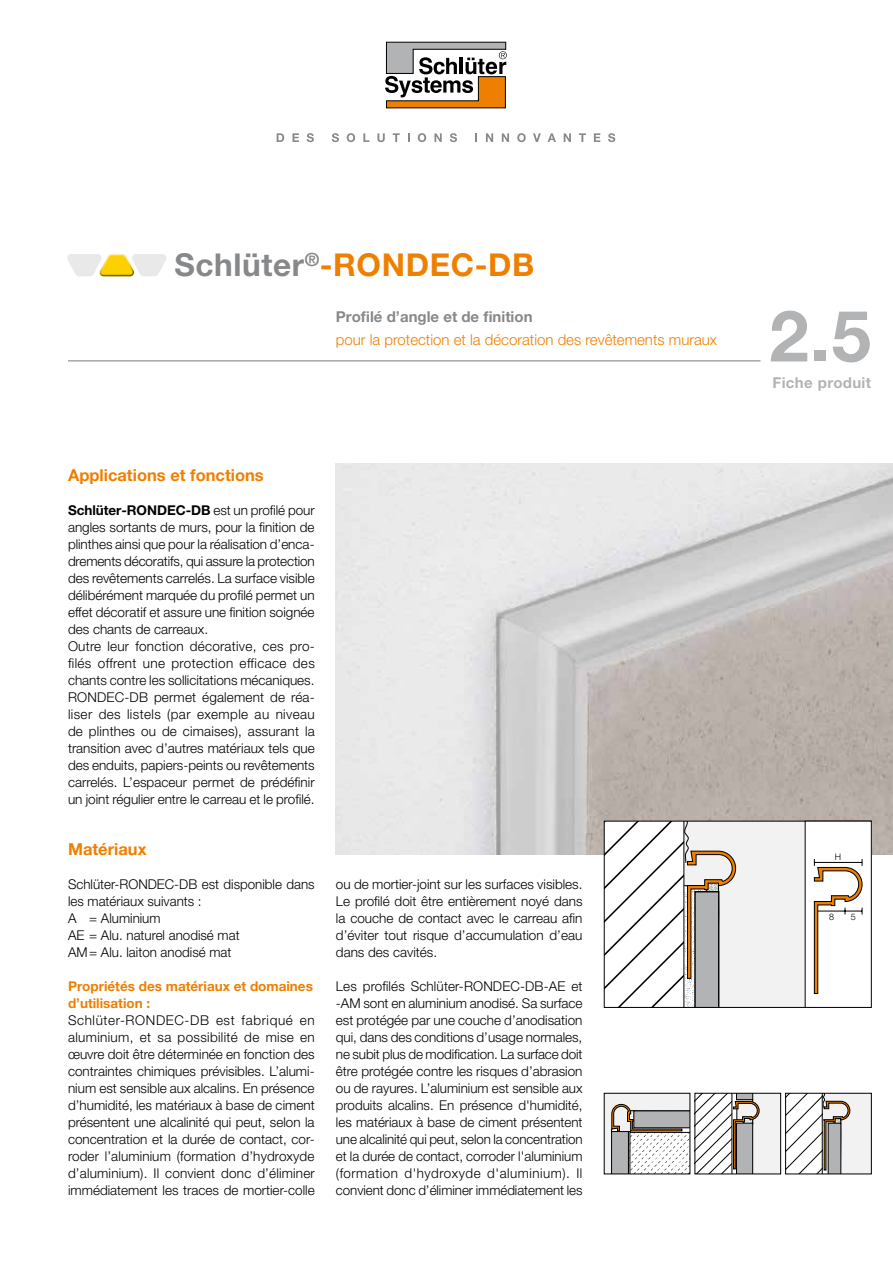
<style>
.page{position:relative;width:893px;height:1263px;background:#fff}
.page>*{position:absolute;margin:0;border:0;box-sizing:border-box;transform-origin:0 0}
.Datenblatt_Nr{font:700 71.25px "Helvetica Neue LT Pro";color:#b1b3b4}
.Titel{font:700 31.5px "Helvetica Neue LT Pro";letter-spacing:.02em;color:#ee7f00}
.Überschrift{font:700 16.5px "Helvetica Neue LT Pro";color:#ee7f00}
.Untertitel_2{font:300 15px "Helvetica Neue LT Pro";color:#ee7f00}
.Untertitel_1{font:700 15px "Helvetica Neue LT Pro";color:#87888a}
.Datenblatt_Sprachen{font:700 15px "Helvetica Neue LT Pro";letter-spacing:.02em;color:#b1b3b4}
.Fließtext{font:300 13.5px/17px "Helvetica Neue LT Pro";color:#000;text-align:justify}
.Unter-Überschrift{font:700 13.5px/17px "Helvetica Neue LT Pro";color:#ee7f00}
.Zeichnungs-Texte{font:300 9px "Helvetica Neue LT Pro";color:#000}
.s1{color:#87888a}
.s2{font-weight:700}
</style>
<div class="page">
<img style="left:336px;top:463px;width:557px;height:392px">
<div style="left:604px;top:821px;width:267px;height:186px;background:#f2f2f3"></div>
<svg style="left:606px;top:823px;width:130px;height:183px"></svg>
<div style="left:604px;top:821px;width:268px;height:187px;border:1px solid #000"></div>
<div style="left:805px;top:821px;width:66px;height:186px;background:#fff"></div>
<svg style="left:814px;top:859px;width:49px;height:135px"></svg>
<div style="left:805px;top:821px;width:67px;height:187px;border:1px solid #000"></div>
<div style="left:695px;top:1093px;width:86px;height:81px;background:#f2f2f3"></div>
<div style="left:694px;top:1093px;width:87px;height:81px;border:1px solid #000"></div>
<div style="left:604px;top:1093px;width:30px;height:81px;background:#f2f2f3"></div>
<svg style="left:611px;top:1093px;width:148px;height:81px"></svg>
<div style="left:604px;top:1093px;width:86px;height:81px;border:1px solid #000"></div>
<div style="left:786px;top:1093px;width:85px;height:81px;background:#f2f2f3"></div>
<svg style="left:787px;top:1095px;width:63px;height:77px"></svg>
<div style="left:785px;top:1093px;width:87px;height:81px;border:1px solid #000"></div>
<svg style="left:385px;top:42px;width:122px;height:66px"></svg>
<svg style="left:277px;top:133px;width:7px;height:9px"></svg>
<svg style="left:292px;top:133px;width:7px;height:9px"></svg>
<svg style="left:307px;top:133px;width:7px;height:9px"></svg>
<svg style="left:332px;top:133px;width:7px;height:9px"></svg>
<svg style="left:347px;top:133px;width:8px;height:9px"></svg>
<svg style="left:363px;top:133px;width:6px;height:9px"></svg>
<svg style="left:377px;top:133px;width:8px;height:9px"></svg>
<svg style="left:393px;top:133px;width:7px;height:9px"></svg>
<svg style="left:408px;top:133px;width:2px;height:9px"></svg>
<svg style="left:418px;top:133px;width:8px;height:9px"></svg>
<svg style="left:434px;top:133px;width:8px;height:9px"></svg>
<svg style="left:450px;top:133px;width:7px;height:9px"></svg>
<svg style="left:475px;top:133px;width:2px;height:9px"></svg>
<svg style="left:486px;top:133px;width:7px;height:9px"></svg>
<svg style="left:502px;top:133px;width:7px;height:9px"></svg>
<svg style="left:517px;top:133px;width:9px;height:9px"></svg>
<svg style="left:533px;top:133px;width:8px;height:9px"></svg>
<svg style="left:548px;top:133px;width:8px;height:9px"></svg>
<svg style="left:564px;top:133px;width:7px;height:9px"></svg>
<svg style="left:579px;top:133px;width:7px;height:9px"></svg>
<svg style="left:594px;top:133px;width:6px;height:9px"></svg>
<svg style="left:608px;top:133px;width:7px;height:9px"></svg>
<hr style="left:68px;top:360px;width:692px;height:1px;background:#87888a">
<svg style="left:67px;top:254px;width:99px;height:22px"></svg>
<p class="Titel" style="left:174px;top:246px;width:361px"><span class="s1">Schlüter</span><sup>®</sup>-RONDEC-DB</p>
<p class="Untertitel_1" style="left:336px;top:307px;width:198px">Profilé d’angle et de finition</p>
<p class="Untertitel_2" style="left:336px;top:330px;width:383px">pour la protection et la décoration des revêtements muraux</p>
<p class="Überschrift" style="left:68px;top:464px;width:197px">Applications et fonctions</p>
<p class="Fließtext" style="left:68px;top:501px;width:248px"><span class="s2">Schlüter-RONDEC-DB</span> est un profilé pour angles sortants de murs, pour la finition de plinthes ainsi que pour la réalisation d’enca&shy;drements décoratifs, qui assure la protection des revêtements carrelés. La surface visible délibérément marquée du profilé permet un effet décoratif et assure une finition soignée des chants de carreaux.</p>
<p class="Fließtext" style="left:68px;top:637px;width:248px">Outre leur fonction décorative, ces pro&shy;filés offrent une protection efficace des chants contre les sollicitations mécaniques.<br>RONDEC-DB permet également de réa&shy;liser des listels (par exemple au niveau de plinthes ou de cimaises), assurant la transition avec d’autres matériaux tels que des enduits, papiers-peints ou revêtements carrelés. L’espaceur permet de prédéfinir un joint régulier entre le carreau et le profilé.</p>
<p class="Überschrift" style="left:68px;top:839px;width:80px">Matériaux</p>
<p class="Fließtext" style="left:68px;top:875px;width:248px">Schlüter-RONDEC-DB est disponible dans les matériaux suivants :</p>
<p class="Fließtext" style="left:68px;top:909px;width:94px">A = Aluminium</p>
<p class="Fließtext" style="left:68px;top:926px;width:173px">AE = Alu. naturel anodisé mat</p>
<p class="Fließtext" style="left:68px;top:943px;width:165px">AM= Alu. laiton anodisé mat</p>
<p class="Unter-Überschrift" style="left:68px;top:977px;width:246px">Propriétés des matériaux et domaines d’utilisation :</p>
<p class="Fließtext" style="left:68px;top:1011px;width:248px">Schlüter-RONDEC-DB est fabriqué en aluminium, et sa possibilité de mise en œuvre doit être déterminée en fonction des contraintes chimiques prévisibles. L’alumi&shy;nium est sensible aux alcalins. En présence d’humidité, les matériaux à base de ciment présentent une alcalinité qui peut, selon la concentration et la durée de contact, cor&shy;roder l’aluminium (formation d’hydroxyde d’aluminium). Il convient donc d’éliminer immédiatement les traces de mortier-colle</p>
<p class="Fließtext" style="left:336px;top:875px;width:248px">ou de mortier-joint sur les surfaces visibles.<br>Le profilé doit être entièrement noyé dans la couche de contact avec le carreau afin d’éviter tout risque d’accumulation d’eau dans des cavités.</p>
<p class="Fließtext" style="left:336px;top:977px;width:248px">Les profilés Schlüter-RONDEC-DB-AE et -AM sont en aluminium anodisé. Sa surface est protégée par une couche d’anodisation qui, dans des conditions d’usage normales, ne subit plus de modification. La surface doit être protégée contre les risques d’abrasion ou de rayures. L’aluminium est sensible aux produits alcalins. En présence d'humidité, les matériaux à base de ciment présentent une alcalinité qui peut, selon la concentration et la durée de contact, corroder l'aluminium (formation d'hydroxyde d'aluminium). Il convient donc d’éliminer immédiatement les</p>
<p class="Datenblatt_Nr" style="left:769px;top:292px;width:103px">2.5</p>
<p class="Datenblatt_Sprachen" style="left:773px;top:373px;width:100px">Fiche produit</p>
<p class="Zeichnungs-Texte" style="left:835px;top:852px;width:8px">H</p>
<p class="Zeichnungs-Texte" style="left:829px;top:911px;width:7px">8</p>
<p class="Zeichnungs-Texte" style="left:851px;top:911px;width:7px">5</p>
</div>
